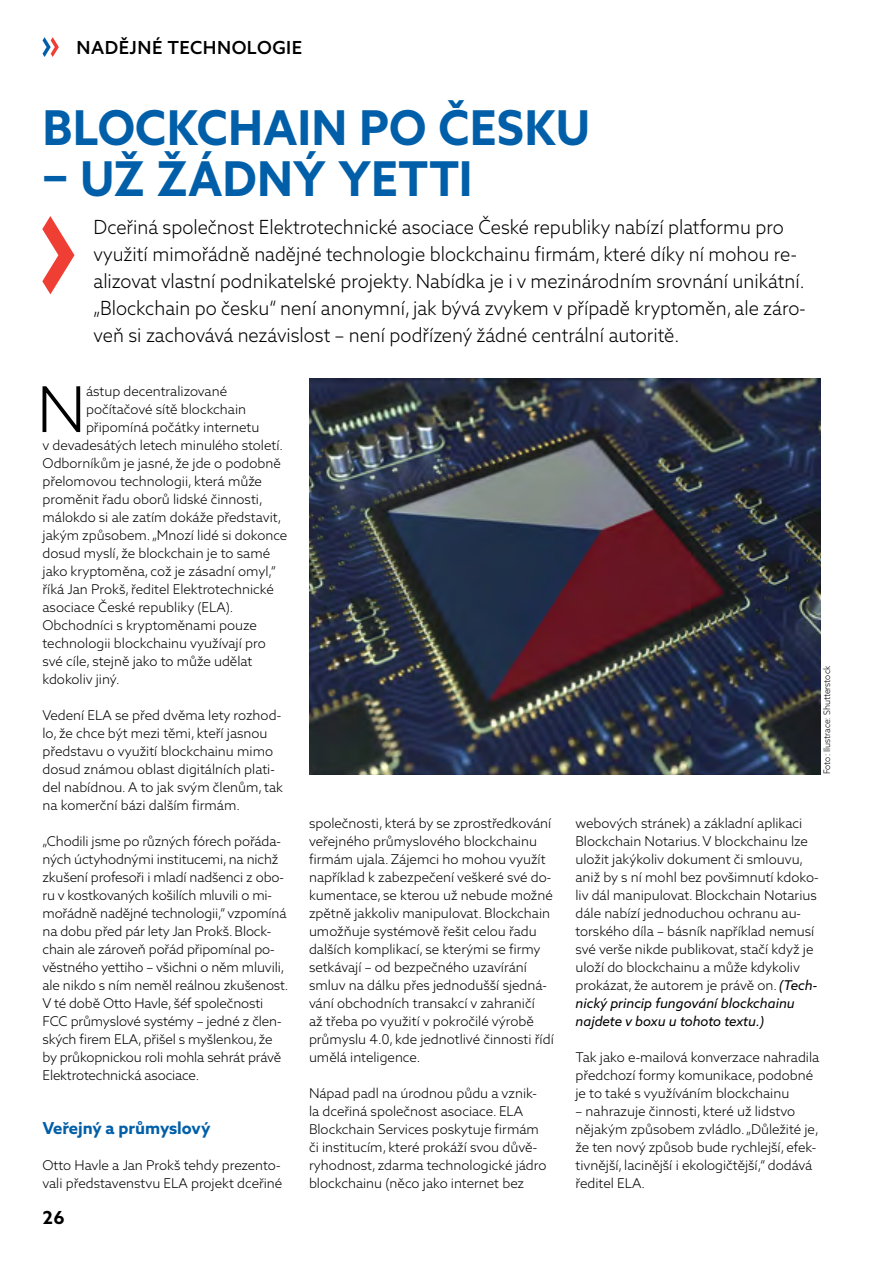
<style>
.page{position:relative;width:893px;height:1263px;background:#fff}
.page>*{position:absolute;margin:0;border:0;box-sizing:border-box;transform-origin:0 0}
.t1{font:300 63.15px "Azo Sans 2";color:#000}
.t2{font:700 48px "Azo Sans 2";letter-spacing:.005em;color:#005fa8;scale:.95 1}
.t3{font:300 19.5px/27px "Azo Sans 2";color:#000;scale:.95 1}
.t4{font:500 18px "Azo Sans 2";letter-spacing:.025em;color:#000}
.t5{font:700 18px "Azo Sans 2";color:#000}
.t6{font:700 16.5px "Azo Sans 2";color:#005fa8}
.t7{font:300 13.5px/18px "Azo Sans 2";color:#000}
.t8{font:300 9px "Azo Sans 2";color:#000;scale:.95 1}
.s1{font-weight:400;font-style:italic}
</style>
<div class="page">
<svg style="left:43px;top:37px;width:16px;height:20px"></svg>
<img style="left:309px;top:378px;width:512px;height:396px">
<svg style="left:42px;top:216px;width:32px;height:78px"></svg>
<h3 class="t4" style="left:77px;top:37px;width:155px">NADĚJN É TECHNOLO</h3>
<h3 class="t4" style="left:272px;top:37px;width:29px">GIE</h3>
<h2 class="t2" style="left:43px;top:99px;width:32px">BLO</h2>
<h2 class="t2" style="left:135px;top:99px;width:474px">CKCHAIN PO ČESKU</h2>
<h2 class="t2" style="left:43px;top:150px;width:454px">– UŽ ŽÁDNÝ YETTI</h2>
<p class="t3" style="left:94px;top:213px;width:751px">Dceřiná společnost Elektrotechnické asociace České republiky nabízí platformu pro využití mimořádně nadějné technologie blockchainu firmám, které díky ní mohou re&shy;alizovat vlastní podnikatelské projekty. Nabídka je i v mezinárodním srovnání unikátní. „Blockchain po česku“ není anonymní, jak bývá zvykem v případě kryptoměn, ale záro&shy;veň si zachovává nezávislost – není podřízený žádné centrální autoritě.</p>
<h1 class="t1" style="left:37px;top:372px;width:51px">N</h1>
<p class="t7" style="left:86px;top:382px;width:143px">ástup decentralizované</p>
<p class="t7" style="left:86px;top:400px;width:162px">počítačové sítě blockchain</p>
<p class="t7" style="left:86px;top:418px;width:175px">připomíná počátky internetu</p>
<p class="t7" style="left:43px;top:436px;width:242px">v devadesátých letech minulého století.</p>
<p class="t7" style="left:43px;top:454px;width:240px">Odborníkům je jasné, že jde o podobně</p>
<p class="t7" style="left:43px;top:472px;width:221px">přelomovou technologii, která může</p>
<p class="t7" style="left:43px;top:490px;width:222px">proměnit řadu oborů lidské činnosti,</p>
<p class="t7" style="left:43px;top:508px;width:240px">málokdo si ale zatím dokáže představit,</p>
<p class="t7" style="left:43px;top:526px;width:246px">jakým způsobem. „Mnozí lidé si dokonce</p>
<p class="t7" style="left:43px;top:544px;width:229px">dosud myslí, že blockchain je to samé</p>
<p class="t7" style="left:43px;top:562px;width:235px">jako kryptoměna, což je zásadní omyl,“</p>
<p class="t7" style="left:43px;top:580px;width:233px">říká Jan Prokš, ředitel Elektrotechnické</p>
<p class="t7" style="left:43px;top:598px;width:192px">asociace České republiky (ELA).</p>
<p class="t7" style="left:43px;top:616px;width:216px">Obchodníci s kryptoměnami pouze</p>
<p class="t7" style="left:43px;top:634px;width:225px">technologii blockchainu využívají pro</p>
<p class="t7" style="left:43px;top:652px;width:211px">své cíle, stejně jako to může udělat</p>
<p class="t7" style="left:43px;top:670px;width:79px">kdokoliv jiný.</p>
<p class="t7" style="left:43px;top:706px;width:242px">Vedení ELA se před dvěma lety rozhod&shy;lo, že chce být mezi těmi, kteří jasnou představu o využití blockchainu mimo dosud známou oblast digitálních plati&shy;del nabídnou. A to jak svým členům, tak na komerční bázi dalším firmám.</p>
<p class="t7" style="left:43px;top:832px;width:247px">„Chodili jsme po různých fórech pořáda&shy;ných úctyhodnými institucemi, na nichž zkušení profesoři i mladí nadšenci z obo&shy;ru v kostkovaných košilích mluvili o mi&shy;mořádně nadějné technologii,“ vzpomíná na dobu před pár lety Jan Prokš. Block&shy;chain ale zároveň pořád připomínal po&shy;věstného yettiho – všichni o něm mluvili, ale nikdo s ním neměl reálnou zkušenost.<br>V té době Otto H avle, šéf společnosti FCC průmyslové systémy – jedné z člen&shy;ských firem ELA, přišel s myšlenkou, že by průkopnickou roli mohla sehrát právě Elektrotechnická asociace.</p>
<p class="t6" style="left:43px;top:1118px;width:169px">Veřejný a průmyslový</p>
<p class="t7" style="left:43px;top:1156px;width:241px">Otto H avle a Jan Prokš tehdy prezento&shy;vali představenstvu ELA projekt dceřiné</p>
<h3 class="t5" style="left:43px;top:1207px;width:24px">26</h3>
<p class="t7" style="left:309px;top:814px;width:246px">společnosti, která by se zprostředkování veřejného průmyslového blockchainu firmám ujala. Zájemci ho mohou využít například k zabezpečení veškeré své do&shy;kumentace, se kterou už nebude možné zpětně jakkoliv manipulovat. Blockchain umožňuje systémově řešit celou řadu dalších komplikací, se kterými se firmy setkávají – od bezpečného uzavírání smluv na dálku přes jednodušší sjedná&shy;vání obchodních transakcí v zahraničí<br>až třeba po využití v pokročilé výrobě průmyslu 4.0, kde jednotlivé činnosti řídí umělá inteligence.</p>
<p class="t7" style="left:309px;top:1084px;width:239px">Nápad padl na úrodnou půdu a vznik&shy;la dceřiná společnost asociace. ELA Blockchain Services poskytuje firmám či institucím, které prokáží svou důvě&shy;ryhodnost, zdarma technologické jádro blockchainu (něco jako internet bez</p>
<p class="t8" style="left:822px;top:774px;width:115px;rotate:-90deg">Foto: Ilustrace: Shutterstock</p>
<p class="t7" style="left:575px;top:814px;width:245px">webových stránek) a základní aplikaci Blockchain Notarius. V blockchainu lze uložit jakýkoliv dokument či smlouvu, aniž by s ní mohl bez povšimnutí kdoko&shy;liv dál manipulovat. Blockchain Notarius dále nabízí jednoduchou ochranu au&shy;torského díla – básník například nemusí své verše nikde publikovat, stačí když je uloží do blockchainu a může kdykoliv prokázat, že autorem je právě on. <span class="s1">(Tech&shy;nický princip fungování blockchainu najdete v boxu u tohoto textu.)</span></p>
<p class="t7" style="left:575px;top:1048px;width:245px">Tak jako e-mailová konverzace nahradila předchozí formy komunikace, podobné je to také s využíváním blockchainu</p>
<p class="t7" style="left:575px;top:1102px;width:245px">– nahrazuje činnosti, které už lidstvo nějakým způsobem zvládlo. „Důležité je, že ten nový způsob bude rychlejší, efek&shy;tivnější, lacinější i ekologičtější,“ dodává ředitel ELA.</p>
</div>
